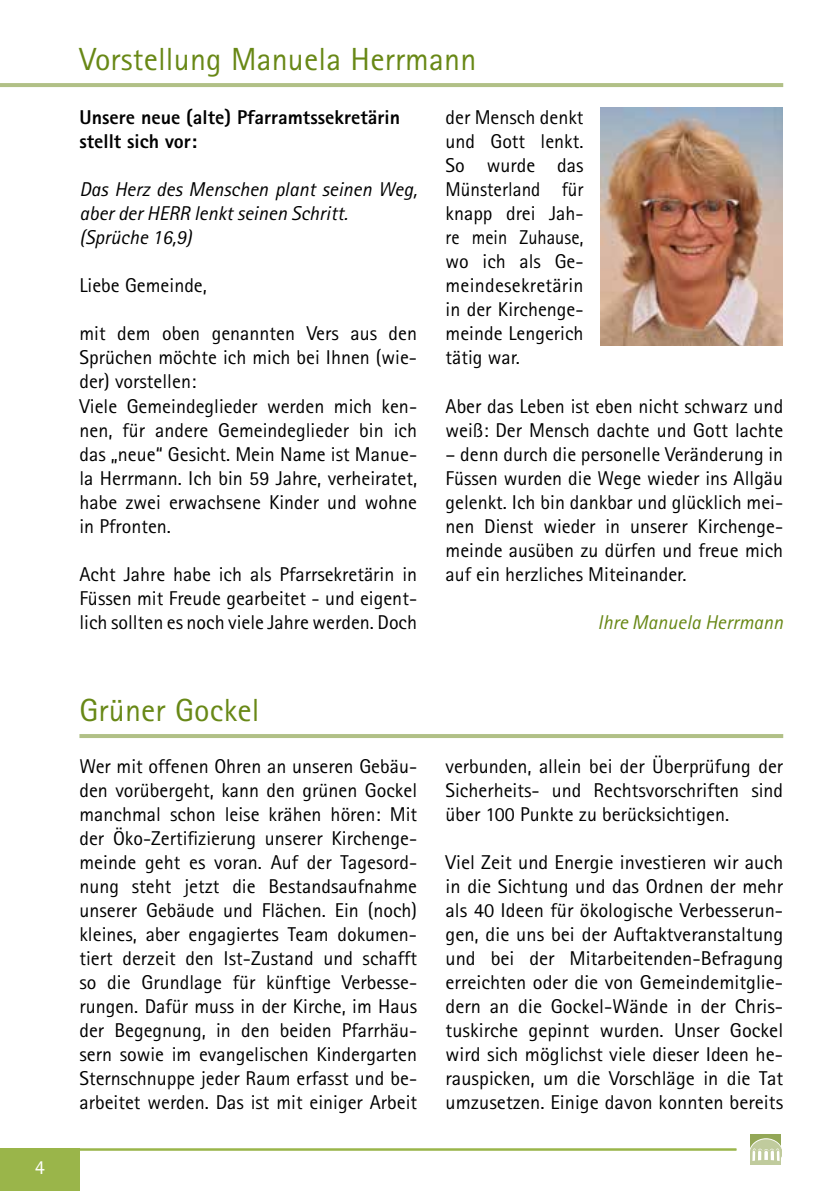
<style>
.page{position:relative;width:840px;height:1191px;background:#fff}
.page>*{position:absolute;margin:0;border:0;box-sizing:border-box;transform-origin:0 0}
.t1{font:32px "Rotis Sans Serif";letter-spacing:.005em;color:#688816}
.t2{font:20px/24px "Rotis Sans Serif";color:#000;text-align:justify}
.t3{font:italic 20px/24px "Rotis Sans Serif";color:#000}
.t4{font:800 20px/24px "Rotis Sans Serif";color:#000}
.t5{font:italic 20px "Rotis Sans Serif";color:#688816}
.t6{font:20px "Rotis Sans Serif";color:#fff}
</style>
<div class="page">
<img style="left:600px;top:108px;width:181px;height:238px">
<hr style="left:79px;top:734px;width:703px;height:4px;background:#b1c086">
<div style="left:0;top:1148px;width:79px;height:43px;background:#9ab54a"></div>
<hr style="left:0;top:83px;width:782px;height:4px;background:#b1c086">
<hr style="left:0;top:1148px;width:736px;height:2px;background:#9ab54a">
<div style="left:750px;top:1134px;width:30px;height:30px;background:#93a757"></div>
<svg style="left:750px;top:1138px;width:32px;height:26px"></svg>
<p class="t6" style="left:35px;top:1155px;width:11px">4</p>
<h1 class="t1" style="left:79px;top:40px;width:398px">Vorstellung Manuela Herrmann</h1>
<p class="t4" style="left:79px;top:105px;width:322px">Unsere neue (alte) Pfarramtssekretärin stellt sich vor:</p>
<p class="t3" style="left:79px;top:178px;width:339px">Das Herz des Menschen plant seinen Weg, aber der HERR lenkt seinen Schritt. (Sprüche 16,9)</p>
<p class="t2" style="left:79px;top:273px;width:129px">Liebe Gemeinde,</p>
<p class="t2" style="left:79px;top:321px;width:339px;text-align:left">mit dem oben genannten Vers aus den Sprüchen möchte ich mich bei Ihnen (wie&shy;der) vorstellen:<br>Viele Gemeindeglieder werden mich ken&shy;nen, für andere Gemeindeglieder bin ich das „neue“ Gesicht. Mein Name ist Manue&shy;la Herrmann. Ich bin 59 Jahre, verheiratet, habe zwei erwachsene Kinder und wohne in Pfronten.</p>
<p class="t2" style="left:79px;top:561px;width:339px">Acht Jahre habe ich als Pfarrsekretärin in Füssen mit Freude gearbeitet - und eigent&shy;lich sollten es noch viele Jahre werden. Doch</p>
<h1 class="t1" style="left:79px;top:691px;width:181px">Grüner Gockel</h1>
<p class="t2" style="left:79px;top:753px;width:339px">Wer mit offenen Ohren an unseren Gebäu&shy;den vorübergeht, kann den grünen Gockel manchmal schon leise krähen hören: Mit der Öko-Zertifizierung unserer Kirchenge&shy;meinde geht es voran. Auf der Tagesord&shy;nung steht jetzt die Bestandsaufnahme unserer Gebäude und Flächen. Ein (noch) kleines, aber engagiertes Team dokumen&shy;tiert derzeit den Ist-Zustand und schafft so die Grundlage für künftige Verbesse&shy;rungen. Dafür muss in der Kirche, im Haus der Begegnung, in den beiden Pfarrhäu&shy;sern sowie im evangelischen Kindergarten Sternschnuppe jeder Raum erfasst und be&shy;arbeitet werden. Das ist mit einiger Arbeit</p>
<p class="t2" style="left:445px;top:105px;width:139px">der Mensch denkt und Gott lenkt.<br>So wurde das Münsterland für knapp drei Jah&shy;re mein Zuhause, wo ich als Ge&shy;meindesekretärin in der Kirchenge&shy;meinde Lengerich tätig war.</p>
<p class="t2" style="left:445px;top:393px;width:339px">Aber das Leben ist eben nicht schwarz und weiß: Der Mensch dachte und Gott lachte</p>
<p class="t2" style="left:445px;top:441px;width:339px">– denn durch die personelle Veränderung in Füssen wurden die Wege wieder ins Allgäu gelenkt. Ich bin dankbar und glücklich mei&shy;nen Dienst wieder in unserer Kirchenge&shy;meinde ausüben zu dürfen und freue mich auf ein herzliches Miteinander.</p>
<p class="t5" style="left:597px;top:610px;width:187px">Ihre Manuela Herrmann</p>
<p class="t2" style="left:445px;top:753px;width:339px">verbunden, allein bei der Überprüfung der Sicherheits- und Rechtsvorschriften sind über 100 Punkte zu berücksichtigen.</p>
<p class="t2" style="left:445px;top:849px;width:339px">Viel Zeit und Energie investieren wir auch in die Sichtung und das Ordnen der mehr als 40 Ideen für ökologische Verbesserun&shy;gen, die uns bei der Auftaktveranstaltung und bei der Mitarbeitenden-Befragung erreichten oder die von Gemeindemitglie&shy;dern an die Gockel-Wände in der Chris&shy;tuskirche gepinnt wurden. Unser Gockel wird sich möglichst viele dieser Ideen he&shy;rauspicken, um die Vorschläge in die Tat umzusetzen. Einige davon konnten bereits</p>
</div>
